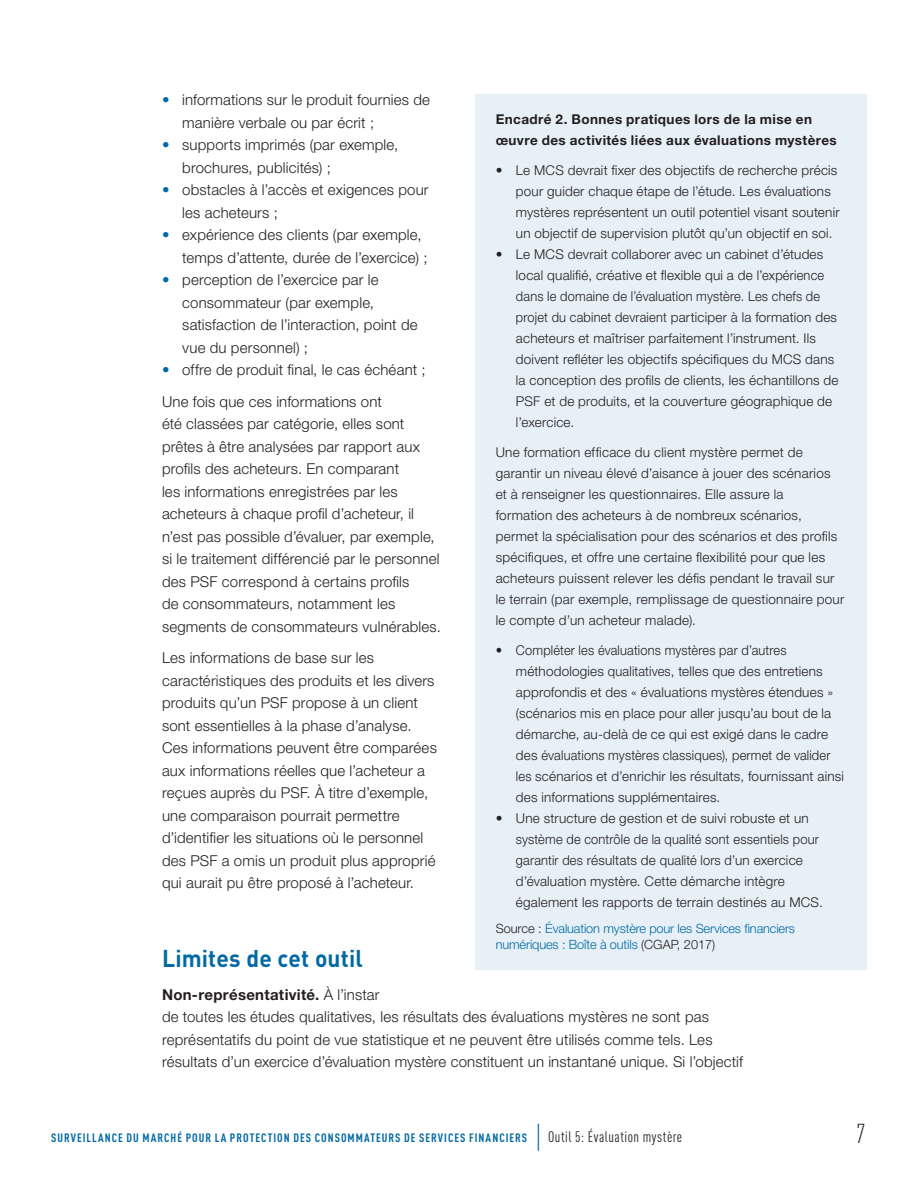
<style>
.page{position:relative;width:918px;height:1188px;background:#fff}
.page>*{position:absolute;margin:0;border:0;box-sizing:border-box;transform-origin:0 0}
.t1{font:300 condensed 27px "DIN Pro";color:#231f20}
.A_Head{font:700 24px "DIN Pro";letter-spacing:.005em;color:#0069a6;scale:.95 1}
.Body{font:300 15px/22.5px "Helvetica Neue LT Std";letter-spacing:.01em;color:#231f20}
.Box_Body{font:300 13.5px/21px "Helvetica Neue LT Std";letter-spacing:.015em;color:#231f20}
.Box_Body-2{font:300 13.5px/21px "Helvetica Neue LT Std";letter-spacing:.015em;color:#231f20;scale:.95 1}
.Box_Body-3{font:700 13.5px/21px "Helvetica Neue LT Std";letter-spacing:.03em;color:#231f20}
.Footnote{font:300 12.75px/16.5px "Helvetica Neue LT Std";letter-spacing:-.01em;color:#0069a6}
.t2{font:700 condensed 12px "DIN Pro";letter-spacing:.085em;color:#0069a6}
.s1{color:#0069a6}
.s2{color:#231f20}
.s3{font-weight:700}
.s4{font-family:"Minion Pro";font-weight:400;font-stretch:normal;font-size:27px}
.s5{font-weight:400;font-size:15px;color:#231f20}
</style>
<div class="page">
<div style="left:475px;top:94px;width:392px;height:876px;background:#e6f0f6"></div>
<p class="Body" style="left:182px;top:88px;width:249px;text-indent:-20px"><span class="s1">•</span> informations sur le produit fournies de manière verbale ou par écrit ;</p>
<p class="Body" style="left:182px;top:133px;width:218px;text-indent:-20px"><span class="s1">•</span> supports imprimés (par exemple, brochures, publicités) ;</p>
<p class="Body" style="left:182px;top:178px;width:248px;text-indent:-20px"><span class="s1">•</span> obstacles à l’accès et exigences pour les acheteurs ;</p>
<p class="Body" style="left:182px;top:223px;width:247px;text-indent:-20px"><span class="s1">•</span> expérience des clients (par exemple, temps d’attente, durée de l’exercice) ;</p>
<p class="Body" style="left:182px;top:268px;width:237px;text-indent:-20px"><span class="s1">•</span> perception de l’exercice par le consommateur (par exemple, satisfaction de l’interaction, point de vue du personnel) ;</p>
<p class="Body" style="left:162px;top:358px;width:265px"><span class="s1">•</span> offre de produit final, le cas échéant ;</p>
<p class="Body" style="left:162px;top:390px;width:280px">Une fois que ces informations ont<br>été classées par catégorie, elles sont prêtes à être analysées par rapport aux profils des acheteurs. En comparant<br>les informations enregistrées par les acheteurs à chaque profil d’acheteur, il n’est pas possible d’évaluer, par exemple, si le traitement différencié par le personnel des PSF correspond à certains profils<br>de consommateurs, notamment les segments de consommateurs vulnérables.</p>
<p class="Body" style="left:162px;top:646px;width:276px">Les informations de base sur les caractéristiques des produits et les divers produits qu’un PSF propose à un client sont essentielles à la phase d’analyse.<br>Ces informations peuvent être comparées aux informations réelles que l’acheteur a reçues auprès du PSF. À titre d’exemple, une comparaison pourrait permettre d’identifier les situations où le personnel des PSF a omis un produit plus approprié qui aurait pu être proposé à l’acheteur.</p>
<p class="Box_Body-3" style="left:496px;top:109px;width:343px">Encadré 2. Bonnes pratiques lors de la mise en œuvre des activités liées aux évaluations mystères</p>
<p class="Box_Body" style="left:516px;top:160px;width:325px;text-indent:-20px">• Le MCS devrait fixer des objectifs de recherche précis pour guider chaque étape de l’étude. Les évaluations mystères représentent un outil potentiel visant soutenir un objectif de supervision plutôt qu’un objectif en soi.</p>
<p class="Box_Body" style="left:516px;top:244px;width:324px;text-indent:-20px">• Le MCS devrait collaborer avec un cabinet d’études local qualifié, créative et flexible qui a de l’expérience dans le domaine de l’évaluation mystère. Les chefs de projet du cabinet devraient participer à la formation des acheteurs et maîtriser parfaitement l’instrument. Ils doivent refléter les objectifs spécifiques du MCS dans la conception des profils de clients, les échantillons de PSF et de produits, et la couverture géographique de l’exercice.</p>
<p class="Box_Body" style="left:496px;top:442px;width:350px">Une formation efficace du client mystère permet de garantir un niveau élevé d’aisance à jouer des scénarios et à renseigner les questionnaires. Elle assure la<br>formation des acheteurs à de nombreux scénarios, permet la spécialisation pour des scénarios et des profils spécifiques, et offre une certaine flexibilité pour que les acheteurs puissent relever les défis pendant le travail sur le terrain (par exemple, remplissage de questionnaire pour le compte d’un acheteur malade).</p>
<p class="Box_Body-2" style="left:516px;top:640px;width:347px;text-indent:-20px">• Compléter les évaluations mystères par d’autres méthodologies qualitatives, telles que des entretiens approfondis et des « évaluations mystères étendues » (scénarios mis en place pour aller jusqu’au bout de la démarche, au-delà de ce qui est exigé dans le cadre des évaluations mystères classiques), permet de valider les scénarios et d’enrichir les résultats, fournissant ainsi des informations supplémentaires.</p>
<p class="Box_Body" style="left:516px;top:808px;width:308px;text-indent:-20px">• Une structure de gestion et de suivi robuste et un système de contrôle de la qualité sont essentiels pour garantir des résultats de qualité lors d’un exercice d’évaluation mystère. Cette démarche intègre également les rapports de terrain destinés au MCS.</p>
<p class="Footnote" style="left:496px;top:920px;width:301px"><span class="s2">Source :</span> Évaluation mystère pour les Services financiers numériques : Boîte à outils <span class="s2">(CGAP, 2017)</span></p>
<p class="A_Head" style="left:162px;top:938px;width:213px">Limites de cet outil</p>
<p class="Body" style="left:162px;top:983px;width:583px"><span class="s3">Non-représentativité.</span> À l’instar<br>de toutes les études qualitatives, les résultats des évaluations mystères ne sont pas représentatifs du point de vue statistique et ne peuvent être utilisés comme tels. Les résultats d’un exercice d’évaluation mystère constituent un instantané unique. Si l’objectif</p>
<p class="t2" style="left:51px;top:1129px;width:633px">SURVEILLANCE DU MARCHÉ POUR LA PROTECTION DES CONSOMMATEURS DE SERVICES FINANCIERS <span class="s4">|</span> <span class="s5">Outil 5: Évaluation mystère</span></p>
<h1 class="t1" style="left:856px;top:1115px;width:11px">7</h1>
</div>
